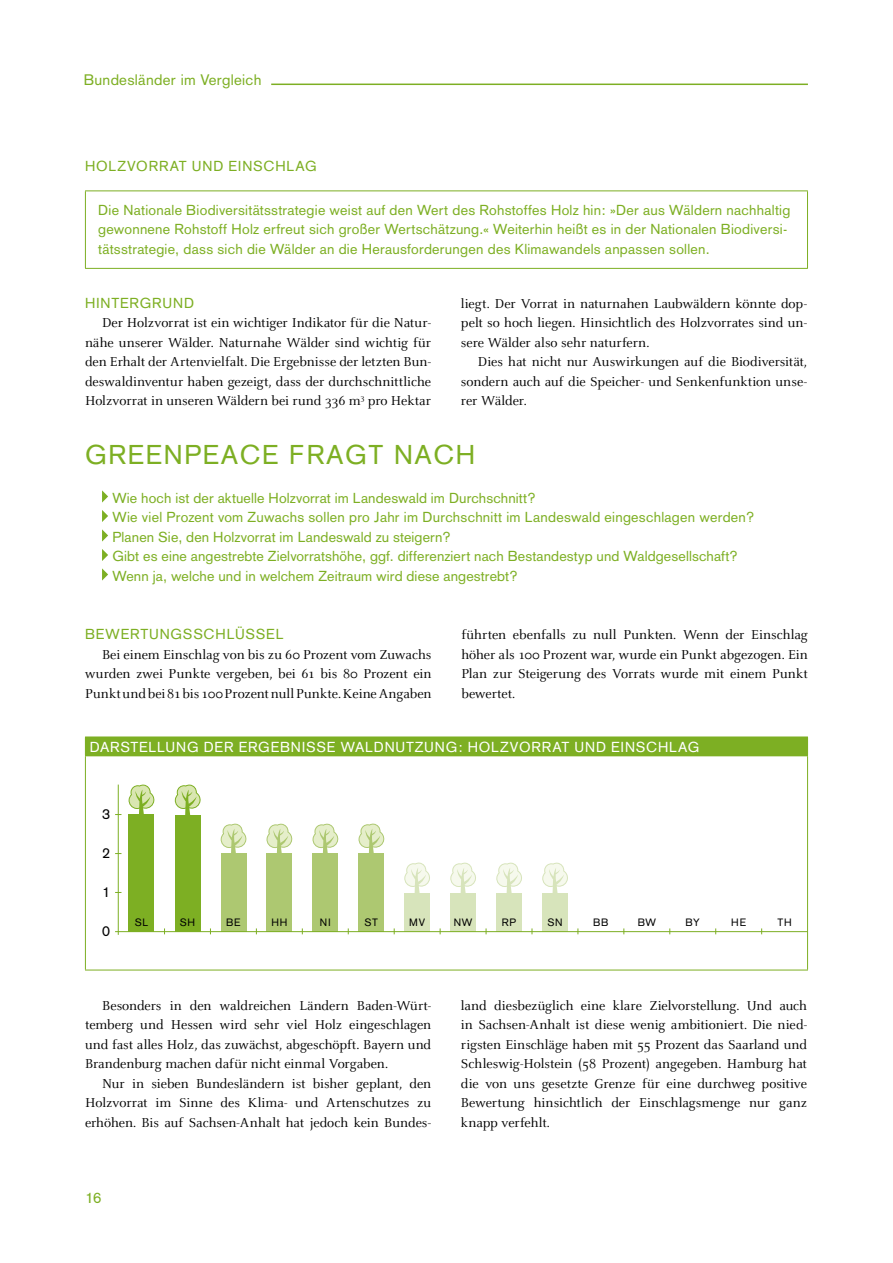
<style>
.page{position:relative;width:893px;height:1263px;background:#fff}
.page>*{position:absolute;margin:0;border:0;box-sizing:border-box;transform-origin:0 0}
.t1{font:26.85px "Akzidenz Grotesk";letter-spacing:.06em;color:#7daf23}
.t2{font:15px "Akzidenz Grotesk";letter-spacing:.02em;color:#7daf23}
.t3{font:14.25px/19.5px "Celeste";letter-spacing:-.005em;color:#000;text-align:justify}
.t4{font:14.25px/19.5px "Akzidenz Grotesk";letter-spacing:.015em;color:#7daf23}
.t5{font:14.25px "Akzidenz Grotesk";letter-spacing:.06em;color:#fff}
.t6{font:14.25px "Akzidenz Grotesk";letter-spacing:.06em;color:#7daf23}
.t7{font:14.25px "Akzidenz Grotesk";color:#000}
.t8{font:10.5px "Akzidenz Grotesk";letter-spacing:.075em;color:#000}
</style>
<div class="page">
<hr style="left:271px;top:84px;width:537px;height:1px;background:#7daf23">
<hr style="left:85px;top:191px;width:1px;height:77px;background:#7daf23">
<hr style="left:807px;top:191px;width:1px;height:77px;background:#7daf23">
<hr style="left:85px;top:190px;width:723px;height:1px;background:#7daf23">
<hr style="left:85px;top:268px;width:723px;height:1px;background:#7daf23">
<svg style="left:102px;top:490px;width:6px;height:13px"></svg>
<svg style="left:102px;top:510px;width:6px;height:12px"></svg>
<svg style="left:102px;top:529px;width:6px;height:13px"></svg>
<svg style="left:102px;top:549px;width:6px;height:12px"></svg>
<svg style="left:102px;top:568px;width:6px;height:13px"></svg>
<div style="left:85px;top:737px;width:722px;height:19px;background:#7daf23"></div>
<svg style="left:807px;top:737px;width:1px;height:18px"></svg>
<hr style="left:85px;top:755px;width:723px;height:1px;background:#7daf23">
<hr style="left:85px;top:756px;width:1px;height:214px;background:#7daf23">
<hr style="left:807px;top:756px;width:1px;height:214px;background:#7daf23">
<hr style="left:85px;top:970px;width:723px;height:1px;background:#7daf23">
<div style="left:450px;top:893px;width:26px;height:39px;background:#d7e4bb"></div>
<svg style="left:450px;top:862px;width:26px;height:31px"></svg>
<div style="left:496px;top:893px;width:26px;height:39px;background:#d7e4bb"></div>
<svg style="left:496px;top:862px;width:26px;height:31px"></svg>
<div style="left:542px;top:893px;width:26px;height:39px;background:#d7e4bb"></div>
<svg style="left:542px;top:862px;width:26px;height:31px"></svg>
<div style="left:267px;top:854px;width:25px;height:78px;background:#adc871"></div>
<svg style="left:266px;top:823px;width:27px;height:31px"></svg>
<div style="left:313px;top:854px;width:25px;height:78px;background:#adc871"></div>
<svg style="left:312px;top:823px;width:27px;height:31px"></svg>
<div style="left:359px;top:854px;width:25px;height:78px;background:#adc871"></div>
<svg style="left:358px;top:823px;width:27px;height:31px"></svg>
<div style="left:221px;top:854px;width:25px;height:78px;background:#adc871"></div>
<svg style="left:220px;top:823px;width:27px;height:31px"></svg>
<div style="left:404px;top:892px;width:26px;height:39px;background:#d7e4bb"></div>
<svg style="left:404px;top:862px;width:26px;height:31px"></svg>
<div style="left:175px;top:815px;width:25px;height:116px;background:#7daf23"></div>
<svg style="left:175px;top:784px;width:26px;height:31px"></svg>
<hr style="left:118px;top:784px;width:1px;height:151px;background:#7daf23">
<div style="left:129px;top:815px;width:25px;height:117px;background:#7daf23"></div>
<svg style="left:128px;top:784px;width:27px;height:31px"></svg>
<hr style="left:115px;top:931px;width:693px;height:1px;background:#7daf23">
<p class="t2" style="left:84px;top:71px;width:179px">Bundesländer im Vergleich</p>
<p class="t4" style="left:85px;top:156px;width:34px">Holzv</p>
<p class="t6" style="left:136px;top:158px;width:139px">orrat un d Einschla</p>
<p class="t4" style="left:305px;top:156px;width:13px">g</p>
<p class="t4" style="left:98px;top:200px;width:694px">Die Nationale Biodiversitätsstrategie weist auf den Wert des Rohstoffes Holz hin: »Der aus Wäldern nachhaltig gewonnene Rohstoff Holz erfreut sich großer Wertschätzung.« Weiterhin heißt es in der Nationalen Biodiversi&shy;tätsstrategie, dass sich die Wälder an die Herausforderungen des Klimawandels anpassen sollen.</p>
<p class="t6" style="left:85px;top:294px;width:111px">Hintergrund</p>
<p class="t3" style="left:85px;top:313px;width:348px;text-indent:17px">Der Holzvorrat ist ein wichtiger Indikator für die Natur&shy;nähe unserer Wälder. Naturnahe Wälder sind wichtig für den Erhalt der Artenvielfalt. Die Ergebnisse der letzten Bun&shy;deswaldinventur haben gezeigt, dass der durchschnittliche Holzvorrat in unseren Wäldern bei rund 336 m<sup>3</sup> pro Hektar</p>
<p class="t3" style="left:461px;top:294px;width:348px">liegt. Der Vorrat in naturnahen Laubwäldern könnte dop&shy;pelt so hoch liegen. Hinsichtlich des Holzvorrates sind un&shy;sere Wälder also sehr naturfern.</p>
<p class="t3" style="left:461px;top:352px;width:348px;text-indent:17px">Dies hat nicht nur Auswirkungen auf die Biodiversität, sondern auch auf die Speicher- und Senkenfunktion unse&shy;rer Wälder.</p>
<h1 class="t1" style="left:85px;top:438px;width:330px">Green peace fragt nach</h1>
<p class="t4" style="left:112px;top:488px;width:643px">Wie hoch ist der aktuelle Holzvorrat im Landeswald im Durchschnitt?<br>Wie viel Prozent vom Zuwachs sollen pro Jahr im Durchschnitt im Landeswald eingeschlagen werden?<br>Planen Sie, den Holzvorrat im Landeswald zu steigern?<br>Gibt es eine angestrebte Zielvorratshöhe, ggf. differenziert nach Bestandestyp und Waldgesellschaft?<br>Wenn ja, welche und in welchem Zeitraum wird diese angestrebt?</p>
<p class="t6" style="left:85px;top:626px;width:130px">Bewertun gsschl</p>
<p class="t4" style="left:235px;top:624px;width:45px">üssel</p>
<p class="t3" style="left:85px;top:645px;width:348px;text-indent:17px">Bei einem Einschlag von bis zu 60 Prozent vom Zuwachs wurden zwei Punkte vergeben, bei 61 bis 80 Prozent ein Punkt und bei 81 bis 100 Prozent null Punkte. Keine Angaben</p>
<p class="t3" style="left:461px;top:625px;width:348px">führten ebenfalls zu null Punkten. Wenn der Einschlag höher als 100 Prozent war, wurde ein Punkt abgezogen. Ein Plan zur Steigerung des Vorrats wurde mit einem Punkt bewertet.</p>
<p class="t5" style="left:90px;top:738px;width:200px">Darstellung der Ergebni</p>
<p class="t5" style="left:306px;top:738px;width:47px">sse Wal</p>
<p class="t5" style="left:374px;top:738px;width:128px">dnutzung: Holzv</p>
<p class="t5" style="left:519px;top:738px;width:139px">orrat un d Einschla</p>
<p class="t5" style="left:688px;top:738px;width:13px">g</p>
<p class="t7" style="left:102px;top:806px;width:9px">3</p>
<p class="t7" style="left:102px;top:845px;width:9px">2</p>
<p class="t7" style="left:102px;top:884px;width:9px">1</p>
<p class="t7" style="left:102px;top:923px;width:9px">0</p>
<p class="t8" style="left:135px;top:916px;width:15px">SL</p>
<p class="t8" style="left:180px;top:916px;width:17px">SH</p>
<p class="t8" style="left:226px;top:916px;width:15px">BE</p>
<p class="t8" style="left:271px;top:916px;width:17px">HH</p>
<p class="t8" style="left:320px;top:916px;width:12px">NI</p>
<p class="t8" style="left:364px;top:916px;width:15px">ST</p>
<p class="t8" style="left:409px;top:916px;width:17px">MV</p>
<p class="t8" style="left:454px;top:916px;width:20px">NW</p>
<p class="t8" style="left:502px;top:916px;width:8px">RP</p>
<p class="t8" style="left:547px;top:916px;width:17px">SN</p>
<p class="t8" style="left:593px;top:916px;width:17px">BB</p>
<p class="t8" style="left:638px;top:916px;width:20px">BW</p>
<p class="t8" style="left:686px;top:916px;width:16px">BY</p>
<p class="t8" style="left:731px;top:916px;width:15px">HE</p>
<p class="t8" style="left:778px;top:916px;width:16px">TH</p>
<p class="t3" style="left:85px;top:996px;width:348px;text-indent:17px">Besonders in den waldreichen Ländern Baden-Würt&shy;temberg und Hessen wird sehr viel Holz eingeschlagen und fast alles Holz, das zuwächst, abgeschöpft. Bayern und Brandenburg machen dafür nicht einmal Vorgaben.</p>
<p class="t3" style="left:85px;top:1074px;width:348px;text-indent:17px">Nur in sieben Bundesländern ist bisher geplant, den Holzvorrat im Sinne des Klima- und Artenschutzes zu erhöhen. Bis auf Sachsen-Anhalt hat jedoch kein Bundes-</p>
<p class="t2" style="left:85px;top:1189px;width:18px">16</p>
<p class="t3" style="left:461px;top:996px;width:348px">land diesbezüglich eine klare Zielvorstellung. Und auch in Sachsen-Anhalt ist diese wenig ambitioniert. Die nied&shy;rigsten Einschläge haben mit 55 Prozent das Saarland und Schleswig-Holstein (58 Prozent) angegeben. Hamburg hat die von uns gesetzte Grenze für eine durchweg positive Bewertung hinsichtlich der Einschlagsmenge nur ganz knapp verfehlt.</p>
</div>
